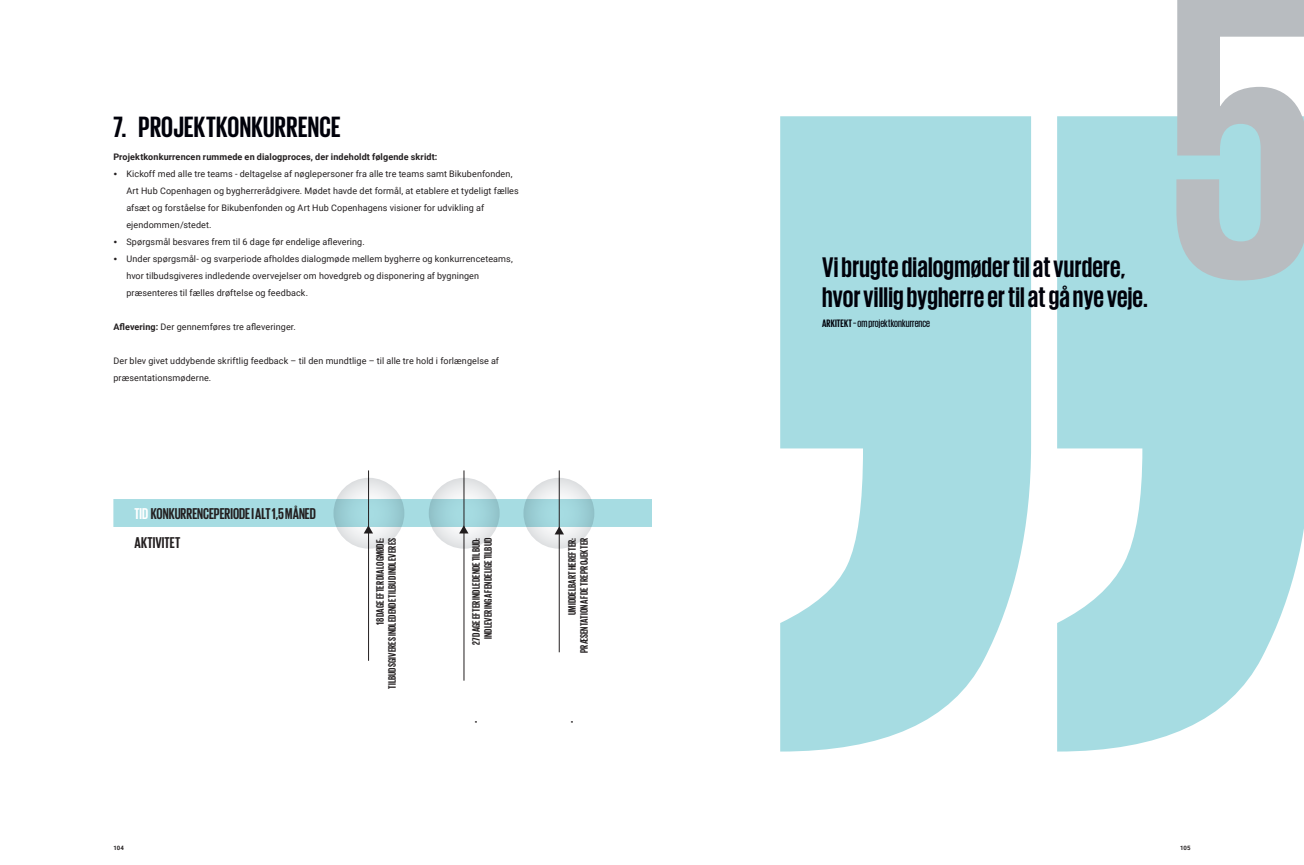
<style>
.page{position:relative;width:1304px;height:865px;background:#fff}
.page>*{position:absolute;margin:0;border:0;box-sizing:border-box;transform-origin:0 0}
.OVERSKRIFT_VERSALER{font:700 30px "Giorgio Sans";letter-spacing:.01em;color:#00010a}
.OVERSKRIFT_VERSALER-2{font:700 29px/30px "Giorgio Sans";letter-spacing:.01em;color:#00010a}
.t1{font:700 16px "Giorgio Sans";color:#231f20}
.t2{font:700 11px/12px "Giorgio Sans";letter-spacing:.005em;color:#231f20;text-align:right}
.OVERSKRIFT_VERSALER-3{font:500 11px "Giorgio Sans";letter-spacing:.005em;color:#00010a}
.BRØD{font:9px/17px "Roboto";letter-spacing:.01em;color:#231f20}
.BRØD-2{font:700 9px "Roboto";letter-spacing:.015em;color:#231f20}
.t3{font:700 6px "Roboto";letter-spacing:.005em;color:#231f20}
.s1{font-family:"Effra";font-weight:700}
.s2{font-weight:700}
.s3{color:#fff}
</style>
<div class="page">
<div style="left:113px;top:499px;width:539px;height:28px;background:#a6dce2"></div>
<hr style="left:368px;top:470px;width:1px;height:190px;background:#231f20">
<hr style="left:464px;top:470px;width:1px;height:210px;background:#231f20">
<hr style="left:559px;top:470px;width:1px;height:182px;background:#231f20">
<svg style="left:780px;top:116px;width:524px;height:635px;fill:#a6dce2"></svg>
<svg style="left:333px;top:478px;width:71px;height:70px"></svg>
<svg style="left:429px;top:478px;width:71px;height:70px"></svg>
<svg style="left:523px;top:478px;width:71px;height:70px"></svg>
<svg style="left:1176px;top:0;width:128px;height:280px;background:#bfccd0"></svg>
<p class="OVERSKRIFT_VERSALER" style="left:113px;top:112px;width:229px">7. PROJEKTKONKURRENCE</p>
<p class="BRØD-2" style="left:113px;top:151px;width:325px">Projektkonkurrencen rummede en dialogproces, der indeholdt følgende skridt:</p>
<p class="BRØD" style="left:126px;top:165px;width:394px;text-indent:-13px"><span class="s1">•</span> Kickoff med alle tre teams - deltagelse af nøglepersoner fra alle tre teams samt Bikubenfonden, Art Hub Copenhagen og bygherrerådgivere. Mødet havde det formål, at etablere et tydeligt fælles afsæt og forståelse for Bikubenfonden og Art Hub Copenhagens visioner for udvikling af ejendommen/stedet.</p>
<p class="BRØD" style="left:113px;top:233px;width:253px"><span class="s1">•</span> Spørgsmål besvares frem til 6 dage før endelige aflevering.</p>
<p class="BRØD" style="left:126px;top:250px;width:388px;text-indent:-13px"><span class="s1">•</span> Under spørgsmål- og svarperiode afholdes dialogmøde mellem bygherre og konkurrenceteams, hvor tilbudsgiveres indledende overvejelser om hovedgreb og disponering af bygningen præsenteres til fælles drøftelse og feedback.</p>
<p class="BRØD" style="left:113px;top:318px;width:184px"><span class="s2">Aflevering:</span> Der gennemføres tre afleveringer.</p>
<p class="BRØD" style="left:113px;top:352px;width:387px">Der blev givet uddybende skriftlig feedback – til den mundtlige – til alle tre hold i forlængelse af præsentationsmøderne.</p>
<p class="t1" style="left:134px;top:505px;width:183px"><span class="s3">TID</span> KONKURRENCEPERIODE I ALT 1,5 MÅNED</p>
<p class="t1" style="left:134px;top:535px;width:47px">AKTIVITET</p>
<p class="t2" style="left:374px;top:689px;width:153px;rotate:-90deg">18 DAGE EFTER DIALOGMØDE:<br>TILBUDSGIVERES INDLEDENDE TILBUD INDLEVERES</p>
<p class="t2" style="left:470px;top:645px;width:109px;text-align:center;rotate:-90deg">27 DAGE EFTER INDLEDENDE TILBUD:<br>INDLEVERING AF ENDELIGE TILBUD</p>
<p class="t2" style="left:470px;top:723px;width:4px;rotate:-90deg">•</p>
<p class="t2" style="left:566px;top:653px;width:117px;rotate:-90deg">UMIDDELBART HEREFTER:<br>PRÆSENTATION AF DE TRE PROJEKTER</p>
<p class="t2" style="left:566px;top:723px;width:4px;rotate:-90deg">•</p>
<p class="OVERSKRIFT_VERSALER-2" style="left:822px;top:251px;width:327px">Vi brugte dialogmøder til at vurdere, hvor villig bygherre er til at gå nye veje.</p>
<p class="OVERSKRIFT_VERSALER-3" style="left:822px;top:317px;width:110px"><span class="s2">ARKITEKT</span> – om projektkonkurrence</p>
<p class="t3" style="left:113px;top:843px;width:12px">104</p>
<p class="t3" style="left:1180px;top:843px;width:12px">105</p>
</div>
